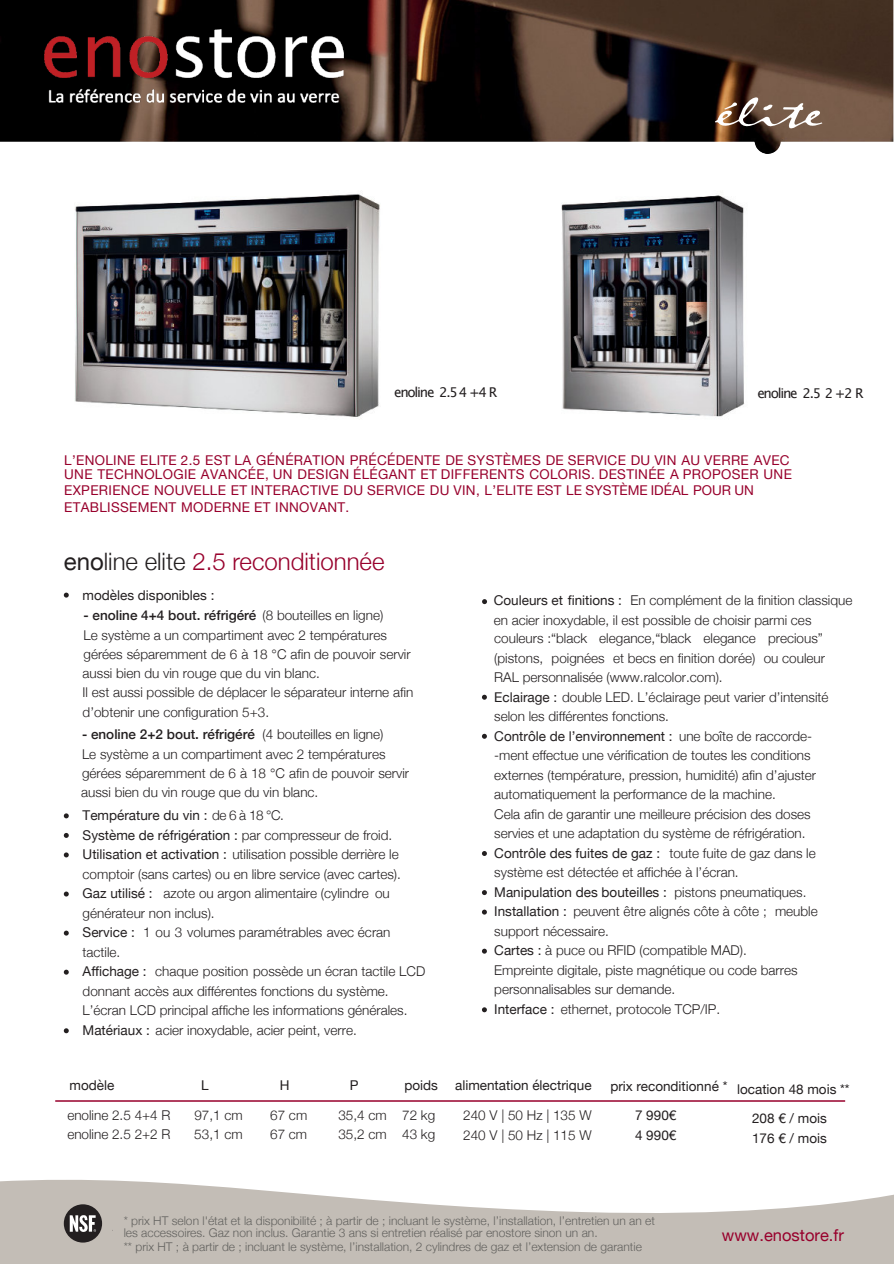
<style>
.page{position:relative;width:894px;height:1264px;background:#fff}
.page>*{position:absolute;margin:0;border:0;box-sizing:border-box;transform-origin:0 0}
.t1{font:300 24px "Helvetica Neue";color:#98002c}
.t2{font:16.5px "Helvetica Neue";color:#98002c}
.t3{font:300 13.5px/19.5px "Helvetica Neue";color:#231f20}
.t4{font:13.5px/13.5px "Helvetica Neue";letter-spacing:.025em;color:#98002c}
.t5{font:13.5px/29.7px "Helvetica Neue";color:#231f20;text-align:center}
.t6{font:13.5px "Lucida Grande";letter-spacing:-.09em;color:#231f20}
.t7{font:300 12px/12px "Helvetica Neue";color:#63625f}
.s1{font-weight:400;color:#231f20}
.s2{color:#231f20}
.s3{font-weight:500}
.s4{font-weight:400}
</style>
<div class="page">
<svg style="left:0;top:1179px;width:893px;height:84px;fill:#c3bdb6"></svg>
<img style="left:0;top:0;width:893px;height:154px">
<img style="left:44px;top:29px;width:299px;height:74px">
<svg style="left:714px;top:96px;width:108px;height:34px;background:#876f60"></svg>
<svg style="left:64px;top:592px;width:5px;height:5px"></svg>
<svg style="left:64px;top:833px;width:5px;height:4px"></svg>
<svg style="left:64px;top:969px;width:5px;height:5px"></svg>
<svg style="left:64px;top:930px;width:5px;height:5px"></svg>
<svg style="left:64px;top:891px;width:5px;height:5px"></svg>
<svg style="left:64px;top:1028px;width:5px;height:5px"></svg>
<svg style="left:64px;top:852px;width:5px;height:5px"></svg>
<svg style="left:64px;top:813px;width:5px;height:5px"></svg>
<svg style="left:482px;top:694px;width:5px;height:5px"></svg>
<svg style="left:482px;top:733px;width:5px;height:5px"></svg>
<svg style="left:482px;top:890px;width:5px;height:5px"></svg>
<svg style="left:482px;top:909px;width:5px;height:5px"></svg>
<svg style="left:482px;top:948px;width:5px;height:5px"></svg>
<svg style="left:482px;top:851px;width:5px;height:4px"></svg>
<svg style="left:482px;top:1007px;width:5px;height:5px"></svg>
<div style="left:64px;top:1204px;width:38px;height:38px;background:#231f20;border-radius:50%"></div>
<svg style="left:70px;top:1215px;width:26px;height:16px"></svg>
<svg style="left:482px;top:599px;width:5px;height:5px"></svg>
<hr style="left:55px;top:1100px;width:790px;height:1px;background:#98002c">
<img style="left:74px;top:194px;width:670px;height:223px">
<p class="t6" style="left:394px;top:386px;width:105px">enoline 2.54 +4 R</p>
<p class="t6" style="left:757px;top:387px;width:108px">enoline 2.5 2 +2 R</p>
<p class="t4" style="left:64px;top:453px;width:729px">L’ENOLINE ELITE 2.5 EST LA GÉNÉRATION PRÉCÉDENTE DE SYSTÈMES DE SERVICE DU VIN AU VERRE AVEC<br>UNE TECHNOLOGIE AVANCÉE, UN DESIGN ÉLÉGANT ET DIFFERENTS COLORIS. DESTINÉE A PROPOSER UNE</p>
<p class="t4" style="left:64px;top:482px;width:691px;line-height:16.5px">EXPERIENCE NOUVELLE ET INTERACTIVE DU SERVICE DU VIN, L’ELITE EST LE SYSTÈME IDÉAL POUR UN<br>ETABLISSEMENT MODERNE ET INNOVANT.</p>
<h1 class="t1" style="left:64px;top:547px;width:322px"><span class="s1">eno</span><span class="s2">line elite</span> 2.5 reconditionnée</h1>
<p class="t5" style="left:83px;top:579px;width:133px">modèles disponibles :</p>
<p class="t3" style="left:83px;top:605px;width:332px"><span class="s3">- enoline 4+4 bout. réfrigéré</span> (8 bouteilles en ligne)<br>Le système a un compartiment avec 2 températures gérées séparemment de 6 à 18 °C afin de pouvoir servir aussi bien du vin rouge que du vin blanc.<br>Il est aussi possible de déplacer le séparateur interne afin d’obtenir une configuration 5+3.</p>
<p class="t3" style="left:81px;top:724px;width:329px"><span class="s3">- enoline 2+2 bout. réfrigéré</span> (4 bouteilles en ligne)<br>Le système a un compartiment avec 2 températures gérées séparemment de 6 à 18 °C afin de pouvoir servir aussi bien du vin rouge que du vin blanc.</p>
<p class="t3" style="left:83px;top:805px;width:344px"><span class="s4">Température du vin :</span> de 6 à 18 °C.<br><span class="s4">Système de réfrigération :</span> par compresseur de froid.<br><span class="s4">Utilisation et activation :</span> utilisation possible derrière le comptoir (sans cartes) ou en libre service (avec cartes).<br><span class="s4">Gaz utilisé :</span> azote ou argon alimentaire (cylindre ou générateur non inclus).<br><span class="s4">Service :</span> 1 ou 3 volumes paramétrables avec écran tactile.<br><span class="s4">Affichage :</span> chaque position possède un écran tactile LCD donnant accès aux différentes fonctions du système.<br>L’écran LCD principal affiche les informations générales.<br><span class="s4">Matériaux :</span> acier inoxydable, acier peint, verre.</p>
<p class="t3" style="left:494px;top:590px;width:360px"><span class="s4">Couleurs et finitions :</span> En complément de la finition classique en acier inoxydable, il est possible de choisir parmi ces</p>
<p class="t3" style="left:494px;top:628px;width:336px">couleurs :“black elegance,“black elegance precious” (pistons, poignées et becs en finition dorée) ou couleur RAL personnalisée (www.ralcolor.com).<br><span class="s4">Eclairage :</span> double LED. L’éclairage peut varier d’intensité selon les différentes fonctions.<br><span class="s4">Contrôle de l’environnement :</span> une boîte de raccorde--ment effectue une vérification de toutes les conditions externes (température, pression, humidité) afin d’ajuster automatiquement la performance de la machine.<br>Cela afin de garantir une meilleure précision des doses servies et une adaptation du système de réfrigération.<br><span class="s4">Contrôle des fuites de gaz :</span> toute fuite de gaz dans le système est détectée et affichée à l’écran.<br><span class="s4">Manipulation des bouteilles :</span> pistons pneumatiques.<br><span class="s4">Installation :</span> peuvent être alignés côte à côte ; meuble support nécessaire.<br><span class="s4">Cartes :</span> à puce ou RFID (compatible MAD).<br>Empreinte digitale, piste magnétique ou code barres personnalisables sur demande.<br><span class="s4">Interface :</span> ethernet, protocole TCP/IP.</p>
<p class="t5" style="left:70px;top:1070px;width:46px">modèle</p>
<p class="t5" style="left:201px;top:1070px;width:9px">L</p>
<p class="t5" style="left:280px;top:1070px;width:11px">H</p>
<p class="t5" style="left:349px;top:1070px;width:10px">P</p>
<p class="t5" style="left:404px;top:1070px;width:35px">poids</p>
<p class="t5" style="left:455px;top:1070px;width:138px">alimentation électrique</p>
<p class="t5" style="left:610px;top:1070px;width:119px">prix reconditionné *</p>
<p class="t3" style="left:67px;top:1104px;width:105px">enoline 2.5 4+4 R</p>
<p class="t3" style="left:194px;top:1104px;width:50px">97,1 cm</p>
<p class="t3" style="left:270px;top:1104px;width:39px">67 cm</p>
<p class="t3" style="left:338px;top:1104px;width:98px">35,4 cm 72 kg</p>
<p class="t3" style="left:463px;top:1105px;width:130px">240V|50Hz|135W</p>
<p class="t5" style="left:635px;top:1100px;width:43px">7 990€</p>
<p class="t3" style="left:67px;top:1124px;width:105px">enoline 2.5 2+2 R</p>
<p class="t3" style="left:194px;top:1124px;width:50px">53,1 cm</p>
<p class="t3" style="left:270px;top:1124px;width:39px">67 cm</p>
<p class="t3" style="left:338px;top:1124px;width:98px">35,2 cm 43 kg</p>
<p class="t3" style="left:463px;top:1124px;width:130px">240V|50Hz|115W</p>
<p class="t5" style="left:635px;top:1119px;width:43px">4 990€</p>
<p class="t5" style="left:737px;top:1073px;width:114px">location 48 mois **<br>208 € / mois</p>
<p class="t5" style="left:752px;top:1122px;width:76px">176 € / mois</p>
<p class="t7" style="left:124px;top:1213px;width:532px">* prix HT selon l'état et la disponibilité ; à partir de ; incluant le système, l’installation, l’entretien un an et les accessoires. Gaz non inclus. Garantie 3 ans si entretien réalisé par enostore sinon un an.</p>
<p class="t7" style="left:124px;top:1240px;width:519px">** prix HT ; à partir de ; incluant le système, l’installation, 2 cylindres de gaz et l’extension de garantie</p>
<p class="t2" style="left:722px;top:1225px;width:123px">www.enostore.fr</p>
</div>
